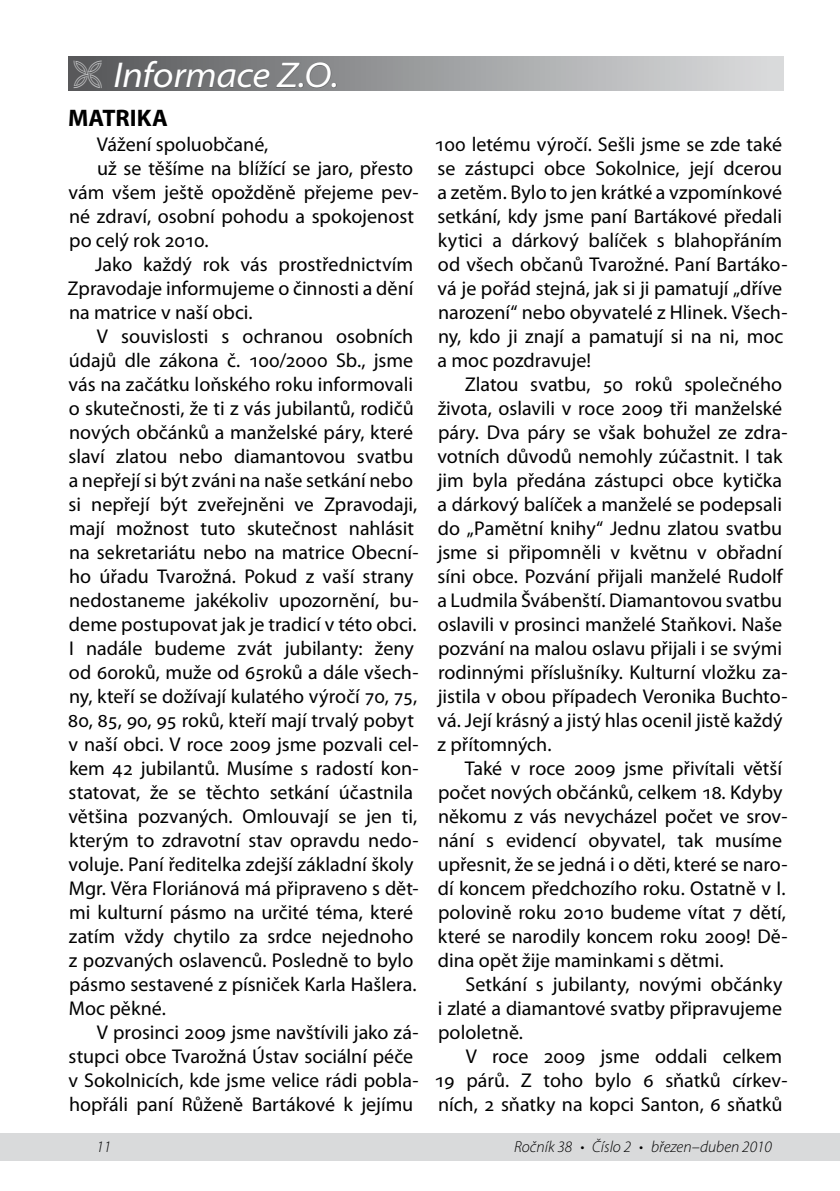
<style>
.page{position:relative;width:840px;height:1191px;background:#fff}
.page>*{position:absolute;margin:0;border:0;box-sizing:border-box;transform-origin:0 0}
.t1{font:italic semi-expanded 36px "Myriad Pro";letter-spacing:-.01em;color:#fff}
.t2{font:700 24px "Myriad Pro";color:#000}
.t3{font:20px/24px "Myriad Pro";color:#000}
.t4{font:italic 300 16px "Myriad Pro";color:#000}
</style>
<div class="page">
<div style="left:0;top:1133px;width:839px;height:28px;background:#d9dadb"></div>
<div style="left:68px;top:57px;width:714px;height:34px;background:linear-gradient(to right,#57585a,#dddfe0)"></div>
<svg style="left:113px;top:60px;width:223px;height:29px;background:#717274"></svg>
<svg style="left:74px;top:59px;width:28px;height:29px"></svg>
<h1 class="t1" style="left:113px;top:56px;width:226px">Informace Z.O.</h1>
<p class="t2" style="left:68px;top:102px;width:101px">MATRIKA</p>
<p class="t3" style="left:97px;top:132px;width:173px">Vážení spoluobčané,</p>
<p class="t3" style="left:97px;top:156px;width:317px">už se těšíme na blížící se jaro, přesto</p>
<p class="t3" style="left:68px;top:180px;width:351px">vám všem ještě opožděně přejeme pev-</p>
<p class="t3" style="left:69px;top:204px;width:346px">né zdraví, osobní pohodu a spokojenost</p>
<p class="t3" style="left:69px;top:228px;width:141px">po celý rok 2010.</p>
<p class="t3" style="left:95px;top:252px;width:319px">Jako každý rok vás prostřednictvím</p>
<p class="t3" style="left:68px;top:276px;width:347px">Zpravodaje informujeme o činnosti a dění</p>
<p class="t3" style="left:69px;top:300px;width:185px">na matrice v naší obci.</p>
<p class="t3" style="left:97px;top:324px;width:318px">V souvislosti s ochranou osobních</p>
<p class="t3" style="left:69px;top:348px;width:346px">údajů dle zákona č. 100/2000 Sb., jsme</p>
<p class="t3" style="left:69px;top:372px;width:346px">vás na začátku loňského roku informovali</p>
<p class="t3" style="left:69px;top:396px;width:346px">o skutečnosti, že ti z vás jubilantů, rodičů</p>
<p class="t3" style="left:69px;top:420px;width:345px">nových občánků a manželské páry, které</p>
<p class="t3" style="left:69px;top:444px;width:346px">slaví zlatou nebo diamantovou svatbu</p>
<p class="t3" style="left:69px;top:468px;width:346px">a nepřejí si být zváni na naše setkání nebo</p>
<p class="t3" style="left:69px;top:492px;width:350px">si nepřejí být zveřejněni ve Zpravodaji,</p>
<p class="t3" style="left:69px;top:516px;width:346px">mají možnost tuto skutečnost nahlásit</p>
<p class="t3" style="left:69px;top:540px;width:351px">na sekretariátu nebo na matrice Obecní-</p>
<p class="t3" style="left:69px;top:564px;width:346px">ho úřadu Tvarožná. Pokud z vaší strany</p>
<p class="t3" style="left:69px;top:588px;width:351px">nedostaneme jakékoliv upozornění, bu-</p>
<p class="t3" style="left:69px;top:612px;width:349px">deme postupovat jak je tradicí v této obci.</p>
<p class="t3" style="left:69px;top:636px;width:346px">I nadále budeme zvát jubilanty: ženy</p>
<p class="t3" style="left:69px;top:660px;width:351px">od 60roků, muže od 65roků a dále všech-</p>
<p class="t3" style="left:69px;top:684px;width:349px">ny, kteří se dožívají kulatého výročí 70, 75,</p>
<p class="t3" style="left:68px;top:708px;width:347px">80, 85, 90, 95 roků, kteří mají trvalý pobyt</p>
<p class="t3" style="left:69px;top:732px;width:351px">v naší obci. V roce 2009 jsme pozvali cel-</p>
<p class="t3" style="left:69px;top:756px;width:351px">kem 42 jubilantů. Musíme s radostí kon-</p>
<p class="t3" style="left:69px;top:780px;width:346px">statovat, že se těchto setkání účastnila</p>
<p class="t3" style="left:69px;top:804px;width:350px">většina pozvaných. Omlouvají se jen ti,</p>
<p class="t3" style="left:69px;top:828px;width:351px">kterým to zdravotní stav opravdu nedo-</p>
<p class="t3" style="left:69px;top:852px;width:346px">voluje. Paní ředitelka zdejší základní školy</p>
<p class="t3" style="left:69px;top:876px;width:351px">Mgr. Věra Floriánová má připraveno s dět-</p>
<p class="t3" style="left:69px;top:900px;width:345px">mi kulturní pásmo na určité téma, které</p>
<p class="t3" style="left:69px;top:924px;width:346px">zatím vždy chytilo za srdce nejednoho</p>
<p class="t3" style="left:69px;top:948px;width:346px">z pozvaných oslavenců. Posledně to bylo</p>
<p class="t3" style="left:69px;top:972px;width:349px">pásmo sestavené z písniček Karla Hašlera.</p>
<p class="t3" style="left:69px;top:996px;width:98px">Moc pěkné.</p>
<p class="t3" style="left:97px;top:1020px;width:323px">V prosinci 2009 jsme navštívili jako zá-</p>
<p class="t3" style="left:69px;top:1044px;width:346px">stupci obce Tvarožná Ústav sociální péče</p>
<p class="t3" style="left:69px;top:1068px;width:351px">v Sokolnicích, kde jsme velice rádi pobla-</p>
<p class="t3" style="left:69px;top:1092px;width:345px">hopřáli paní Růženě Bartákové k jejímu</p>
<p class="t3" style="left:434px;top:132px;width:354px">100 letému výročí. Sešli jsme se zde také se zástupci obce Sokolnice, její dcerou a zetěm. Bylo to jen krátké a vzpomínkové setkání, kdy jsme paní Bartákové předali kytici a dárkový balíček s blahopřáním od všech občanů Tvarožné. Paní Bartáko&shy;vá je pořád stejná, jak si ji pamatují „dříve narození“ nebo obyvatelé z Hlinek. Všech&shy;ny, kdo ji znají a pamatují si na ni, moc a moc pozdravuje!</p>
<p class="t3" style="left:437px;top:372px;width:351px;text-indent:27px">Zlatou svatbu, 50 roků společného života, oslavili v roce 2009 tři manželské páry. Dva páry se však bohužel ze zdra&shy;votních důvodů nemohly zúčastnit. I tak jim byla předána zástupci obce kytička a dárkový balíček a manželé se podepsali do „Pamětní knihy“ Jednu zlatou svatbu jsme si připomněli v květnu v obřadní síni obce. Pozvání přijali manželé Rudolf a Ludmila Švábenští. Diamantovou svatbu oslavili v prosinci manželé Staňkovi. Naše pozvání na malou oslavu přijali i se svými rodinnými příslušníky. Kulturní vložku za&shy;jistila v obou případech Veronika Buchto&shy;vá. Její krásný a jistý hlas ocenil jistě každý z přítomných.</p>
<p class="t3" style="left:437px;top:756px;width:351px;text-indent:27px">Také v roce 2009 jsme přivítali větší počet nových občánků, celkem 18. Kdyby někomu z vás nevycházel počet ve srov&shy;nání s evidencí obyvatel, tak musíme upřesnit, že se jedná i o děti, které se naro&shy;dí koncem předchozího roku. Ostatně v I. polovině roku 2010 budeme vítat 7 dětí, které se narodily koncem roku 2009! Dě&shy;dina opět žije maminkami s dětmi.</p>
<p class="t3" style="left:437px;top:972px;width:346px;text-align:justify;text-indent:28px">Setkání s jubilanty, novými občánky i zlaté a diamantové svatby připravujeme pololetně.</p>
<p class="t3" style="left:434px;top:1044px;width:354px;text-indent:31px">V roce 2009 jsme oddali celkem<br>19 párů. Z toho bylo 6 sňatků církev&shy;ních, 2 sňatky na kopci Santon, 6 sňatků</p>
<p class="t4" style="left:96px;top:1138px;width:16px">11</p>
<p class="t4" style="left:513px;top:1138px;width:259px">Ročník 38 • Číslo 2 • březen–duben 2010</p>
</div>
